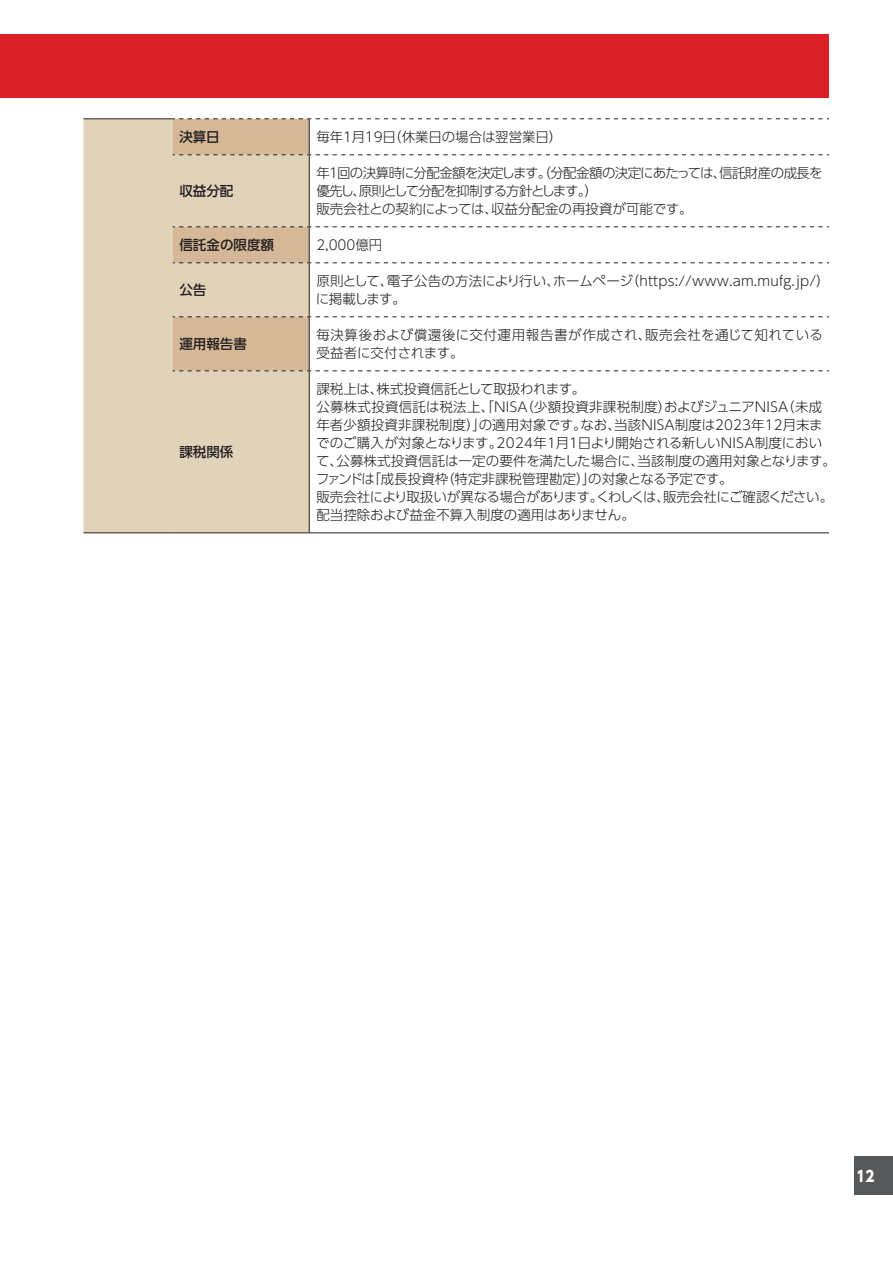
<style>
.page{position:relative;width:893px;height:1263px;background:#fff}
.page>*{position:absolute;margin:0;border:0;box-sizing:border-box;transform-origin:0 0}
.t1{font:800 15px "UD Shin Go Pro";color:#fff;scale:.9 1}
.t2{font:300 13.5px/18px "UD Shin Go Pro";color:#231f20}
.t3{font:300 13.5px/18px "UD Shin Go Pro";letter-spacing:-.045em;color:#231f20}
.t4{font:300 13.5px/18px "UD Shin Go Pro";letter-spacing:.03em;color:#231f20}
.t5{font:500 13.5px "UD Shin Go Pro";color:#231f20}
.t6{font:300 13.5px "UD Shin Go Pro";letter-spacing:-.02em;color:#231f20}
</style>
<div class="page">
<div style="left:855px;top:1157px;width:38px;height:38px;background:#57585a"></div>
<div style="left:83px;top:120px;width:226px;height:412px;background:#e1d2ba"></div>
<hr style="left:83px;top:119px;width:90px;height:1px;background:#231f20">
<hr style="left:309px;top:371px;width:1px;height:161px;background:#231f20">
<svg style="left:173px;top:118px;width:656px;height:253px"></svg>
<hr style="left:83px;top:532px;width:90px;height:1px;background:#231f20">
<hr style="left:173px;top:532px;width:136px;height:1px;background:#231f20">
<hr style="left:309px;top:532px;width:520px;height:1px;background:#231f20">
<div style="left:0;top:34px;width:823px;height:64px;background:#da2128"></div>
<hr style="left:825px;top:34px;width:4px;height:64px;background:#da2128">
<p class="t5" style="left:179px;top:126px;width:42px">決算日</p>
<p class="t6" style="left:316px;top:126px;width:247px">毎年１月19日（休業日の場合は翌営業日）</p>
<p class="t5" style="left:179px;top:180px;width:55px">収益分配</p>
<p class="t3" style="left:316px;top:163px;width:508px">年１回の決算時に分配金額を決定します。（分配金額の決定にあたっては、信託財産の成長を優先し、原則として分配を抑制する方針とします。）<br>販売会社との契約によっては、収益分配金の再投資が可能です。</p>
<p class="t5" style="left:179px;top:234px;width:96px">信託金の限度額</p>
<p class="t2" style="left:316px;top:235px;width:68px">2,000億円</p>
<p class="t5" style="left:179px;top:279px;width:28px">公告</p>
<p class="t2" style="left:316px;top:271px;width:515px">原則として、電子公告の方法により行い、ホームページ（https://www.am.mufg.jp/）に掲載します。</p>
<p class="t5" style="left:179px;top:333px;width:69px">運用報告書</p>
<p class="t4" style="left:316px;top:325px;width:508px">毎決算後および償還後に交付運用報告書が作成され、販売会社を通じて知れている受益者に交付されます。</p>
<p class="t5" style="left:179px;top:441px;width:55px">課税関係</p>
<p class="t2" style="left:316px;top:379px;width:522px">課税上は、株式投資信託として取扱われます。<br>公募株式投資信託は税法上、「ＮＩＳＡ（少額投資非課税制度）およびジュニアＮＩＳＡ（未成年者少額投資非課税制度）」の適用対象です。なお、当該ＮＩＳＡ制度は2023年12月末までのご購入が対象となります。2024年１月１日より開始される新しいＮＩＳＡ制度において、公募株式投資信託は一定の要件を満たした場合に、当該制度の適用対象となります。ファンドは「成長投資枠（特定非課税管理勘定）」の対象となる予定です。<br>販売会社により取扱いが異なる場合があります。くわしくは、販売会社にご確認ください。配当控除および益金不算入制度の適用はありません。</p>
<p class="t1" style="left:856px;top:1163px;width:21px">12</p>
</div>
